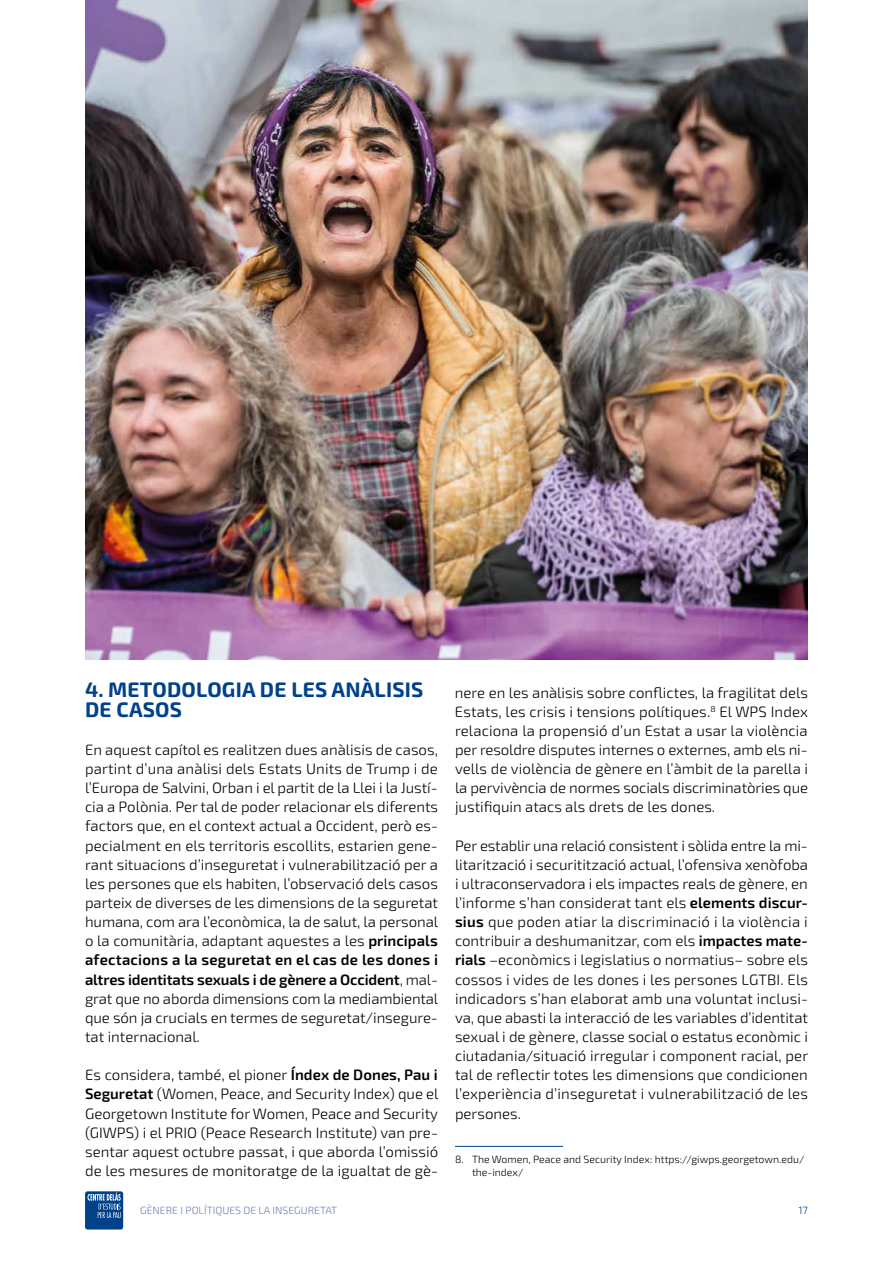
<style>
.page{position:relative;width:893px;height:1263px;background:#fff}
.page>*{position:absolute;margin:0;border:0;box-sizing:border-box;transform-origin:0 0}
.t1{font:700 21px/19.2px "Exo 2.0";letter-spacing:.01em;color:#004289}
.t2{font:300 15px/19.2px "Exo 2.0";color:#000;text-align:justify}
.t3{font:300 10.5px/12.6px "Exo 2.0";color:#000}
.t4{font:300 10.5px "Exo 2.0";color:#6d80b6}
.t5{font:300 10.5px "Exo 2.0";color:#004289}
.s1{font-weight:600}
</style>
<div class="page">
<div style="left:85px;top:1191px;width:38px;height:38px;background:#004289;border-radius:3px"></div>
<svg style="left:87px;top:1192px;width:34px;height:26px"></svg>
<hr style="left:455px;top:1146px;width:108px;height:1px;background:#004289">
<img style="left:85px;top:0;width:723px;height:659px">
<h1 class="t1" style="left:85px;top:681px;width:340px">4. METODOLOGIA DE LES ANÀLISIS<br>DE CASOS</h1>
<p class="t2" style="left:85px;top:740px;width:355px">En aquest capítol es realitzen dues anàlisis de casos, partint d’una anàlisi dels Estats Units de Trump i de l’Europa de Salvini, Orban i el partit de la Llei i la Justí&shy;cia a Polònia. Per tal de poder relacionar els diferents factors que, en el context actual a Occident, però es&shy;pecialment en els territoris escollits, estarien gene&shy;rant situacions d’inseguretat i vulnerabilització per a les persones que els habiten, l’observació dels casos parteix de diverses de les dimensions de la seguretat humana, com ara l’econòmica, la de salut, la personal o la comunitària, adaptant aquestes a les <span class="s1">principals afectacions a la seguretat en el cas de les dones i altres identitats sexuals i de gènere a Occident</span>, mal&shy;grat que no aborda dimensions com la mediambiental que són ja crucials en termes de seguretat/insegure&shy;tat internacional.</p>
<p class="t2" style="left:85px;top:1066px;width:355px">Es considera, també, el pioner <span class="s1">Índex de Dones, Pau i Seguretat</span> (Women, Peace, and Security Index) que el Georgetown Institute for Women, Peace and Security (GIWPS) i el PRIO (Peace Research Institute) van pre&shy;sentar aquest octubre passat, i que aborda l’omissió de les mesures de monitoratge de la igualtat de gè-</p>
<p class="t2" style="left:455px;top:683px;width:355px">nere en les anàlisis sobre conflictes, la fragilitat dels Estats, les crisis i tensions polítiques.<sup>8</sup> El WPS Index relaciona la propensió d’un Estat a usar la violència per resoldre disputes internes o externes, amb els ni&shy;vells de violència de gènere en l’àmbit de la parella i la pervivència de normes socials discriminatòries que justifiquin atacs als drets de les dones.</p>
<p class="t2" style="left:455px;top:836px;width:355px">Per establir una relació consistent i sòlida entre la mi&shy;litarització i securitització actual, l’ofensiva xenòfoba i ultraconservadora i els impactes reals de gènere, en l’informe s’han considerat tant els <span class="s1">elements discur&shy;sius</span> que poden atiar la discriminació i la violència i contribuir a deshumanitzar, com els <span class="s1">impactes mate&shy;rials</span> –econòmics i legislatius o normatius– sobre els cossos i vides de les dones i les persones LGTBI. Els indicadors s’han elaborat amb una voluntat inclusi&shy;va, que abasti la interacció de les variables d’identitat sexual i de gènere, classe social o estatus econòmic i ciutadania/situació irregular i component racial, per tal de reflectir totes les dimensions que condicionen l’experiència d’inseguretat i vulnerabilització de les persones.</p>
<p class="t3" style="left:472px;top:1153px;width:334px;text-indent:-17px">8. The Women, Peace and Security Index: https://giwps.georgetown.edu/ the-index/</p>
<p class="t4" style="left:140px;top:1204px;width:199px">GÈNERE I POLÍTIQUES DE LA INSEGURETAT</p>
<p class="t5" style="left:798px;top:1204px;width:11px">17</p>
</div>
